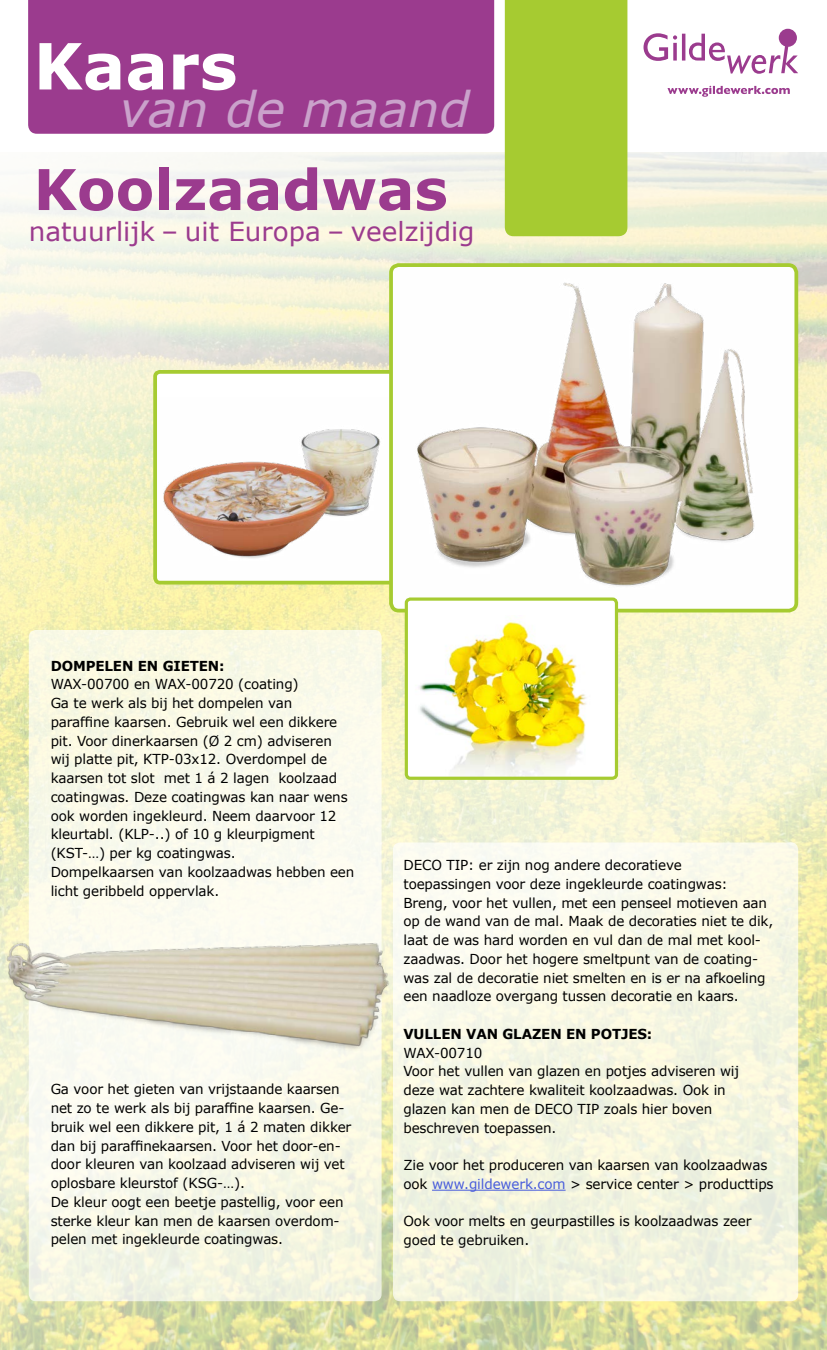
<style>
.page{position:relative;width:827px;height:1350px;background:#fff}
.page>*{position:absolute;margin:0;border:0;box-sizing:border-box;transform-origin:0 0}
.t1{font:700 63.75px "Verdana";color:#fff}
.t2{font:700 56.25px "Verdana";color:#9b3b8e}
.t3{font:italic 48.75px "Verdana";color:#caa2cb}
.t4{font:26.25px "Verdana";color:#9b3b8e}
.t5{font:13.75px/18.8px "Verdana";letter-spacing:-.01em;color:#000}
.t6{font:700 13.75px "Verdana";letter-spacing:-.01em;color:#000}
.s1{color:#485cdb}
</style>
<div class="page">
<img style="left:0;top:153px;width:826px;height:1197px">
<svg style="left:643px;top:29px;width:154px;height:45px"></svg>
<svg style="left:667px;top:86px;width:122px;height:11px"></svg>
<div style="left:29px;top:630px;width:352px;height:671px;background:#f9f9e9;border-radius:7px"></div>
<div style="left:393px;top:842px;width:404px;height:459px;background:linear-gradient(to right,#f8f8e9,#f5f5e0);border-radius:7px"></div>
<img style="left:0;top:917px;width:392px;height:142px">
<div style="left:155px;top:372px;width:247px;height:211px;background:#fff;border-radius:5px"></div>
<img style="left:163px;top:429px;width:217px;height:129px">
<div style="left:153px;top:370px;width:251px;height:215px;border:4px solid #a6cb31;border-radius:5px"></div>
<img style="left:391px;top:268px;width:405px;height:343px">
<div style="left:389px;top:263px;width:409px;height:349px;border:4px solid #a6cb31;border-radius:8px"></div>
<div style="left:406px;top:599px;width:210px;height:179px;background:#fff;border-radius:4px"></div>
<img style="left:408px;top:618px;width:178px;height:158px">
<div style="left:404px;top:598px;width:214px;height:182px;border:3px solid #a6cb31;border-radius:4px"></div>
<hr style="left:432px;top:1190px;width:133px;height:1px;background:#485cdb">
<div style="left:28px;top:0;width:466px;height:134px;background:#9b3b8e"></div>
<div style="left:504px;top:0;width:123px;height:236px;background:#a6cb31"></div>
<h1 class="t1" style="left:34px;top:21px;width:205px">Kaars</h1>
<h3 class="t3" style="left:119px;top:76px;width:351px">van de maand</h3>
<h2 class="t2" style="left:34px;top:150px;width:415px">Koolzaadwas</h2>
<h3 class="t4" style="left:29px;top:214px;width:447px">natuurlijk – uit Europa – veelzijdig</h3>
<p class="t6" style="left:51px;top:656px;width:175px">DOMPELEN EN GIETEN:</p>
<p class="t5" style="left:51px;top:675px;width:305px">WAX-00700 en WAX-00720 (coating)<br>Ga te werk als bij het dompelen van paraffine kaarsen. Gebruik wel een dikkere pit. Voor dinerkaarsen (Ø 2 cm) adviseren wij platte pit, KTP-03x12. Overdompel de kaarsen tot slot met 1 á 2 lagen koolzaad coatingwas. Deze coatingwas kan naar wens ook worden ingekleurd. Neem daarvoor 12 kleurtabl. (KLP-..) of 10 g kleurpigment (KST-…) per kg coatingwas.<br>Dompelkaarsen van koolzaadwas hebben een licht geribbeld oppervlak.</p>
<p class="t5" style="left:51px;top:1080px;width:302px">Ga voor het gieten van vrijstaande kaarsen net zo te werk als bij paraffine kaarsen. Ge&shy;bruik wel een dikkere pit, 1 á 2 maten dikker dan bij paraffinekaarsen. Voor het door-en&shy;door kleuren van koolzaad adviseren wij vet oplosbare kleurstof (KSG-…).<br>De kleur oogt een beetje pastellig, voor een sterke kleur kan men de kaarsen overdom&shy;pelen met ingekleurde coatingwas.</p>
<p class="t5" style="left:403px;top:856px;width:371px">DECO TIP: er zijn nog andere decoratieve<br>toepassingen voor deze ingekleurde coatingwas:<br>Breng, voor het vullen, met een penseel motieven aan op de wand van de mal. Maak de decoraties niet te dik, laat de was hard worden en vul dan de mal met kool&shy;zaadwas. Door het hogere smeltpunt van de coating&shy;was zal de decoratie niet smelten en is er na afkoeling een naadloze overgang tussen decoratie en kaars.</p>
<p class="t6" style="left:403px;top:1024px;width:250px">VULLEN VAN GLAZEN EN POTJES:</p>
<p class="t5" style="left:403px;top:1043px;width:337px">WAX-00710<br>Voor het vullen van glazen en potjes adviseren wij deze wat zachtere kwaliteit koolzaadwas. Ook in glazen kan men de DECO TIP zoals hier boven beschreven toepassen.</p>
<p class="t5" style="left:403px;top:1156px;width:371px">Zie voor het produceren van kaarsen van koolzaadwas ook <span class="s1">www.gildewerk.com</span> &gt; service center &gt; producttips</p>
<p class="t5" style="left:403px;top:1212px;width:349px">Ook voor melts en geurpastilles is koolzaadwas zeer goed te gebruiken.</p>
</div>
